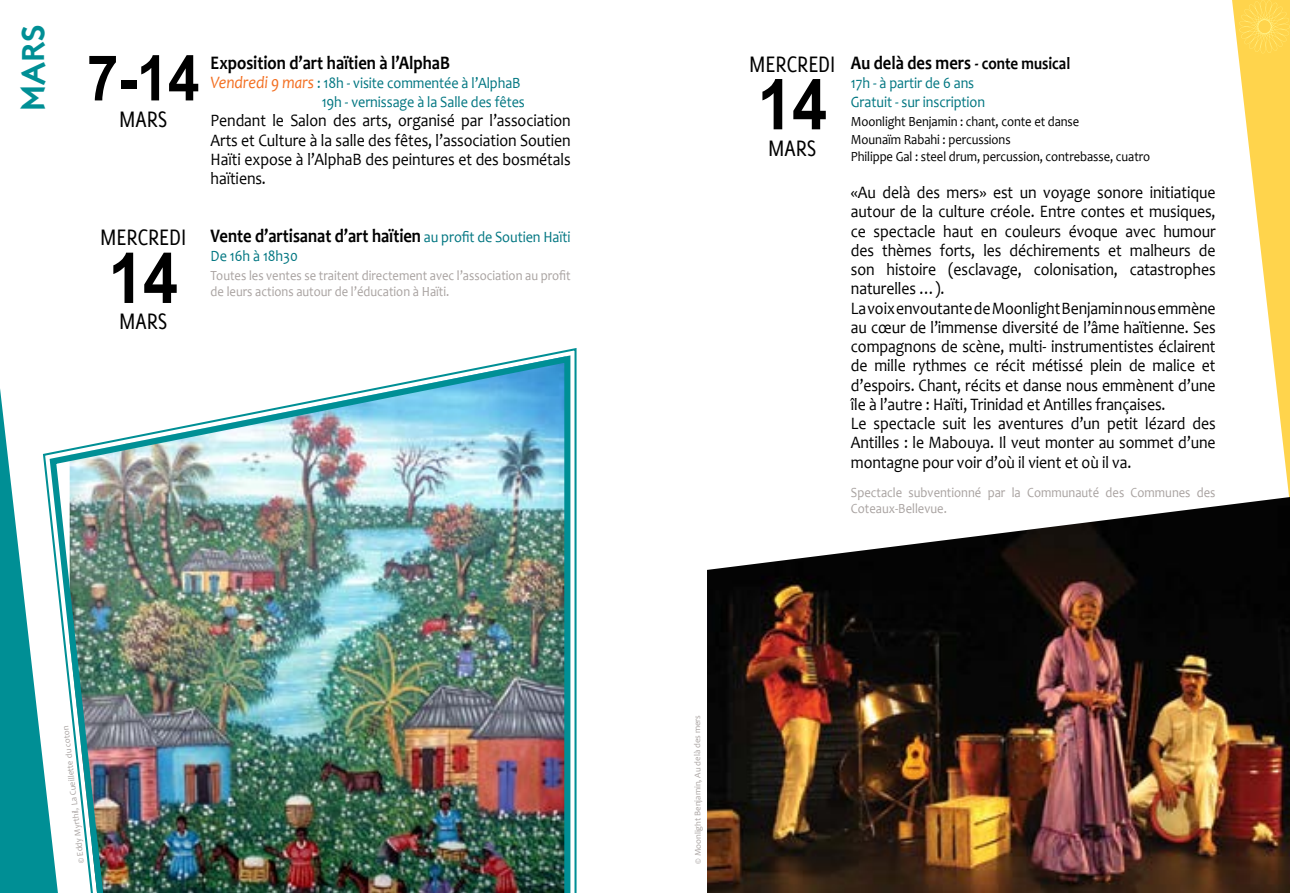
<style>
.page{position:relative;width:1290px;height:893px;background:#fff}
.page>*{position:absolute;margin:0;border:0;box-sizing:border-box;transform-origin:0 0}
.t1{font:700 70px "Arial";color:#000;scale:.9 1}
.t2{font:700 63px "Arial";color:#000;scale:.9 1}
.t3{font:31.5px "London Two";color:#008f95}
.t4{font:24.5px "Delicious";letter-spacing:-.005em;color:#000;scale:.9 1}
.t5{font:700 19.25px "Candara";color:#000;scale:.86 1}
.t6{font:17.5px/19.2px "Candara";letter-spacing:-.005em;color:#000;text-align:justify;scale:.9 1}
.t7{font:15.75px/19.2px "Candara";letter-spacing:-.005em;color:#007681;text-align:right;scale:.9 1}
.t8{font:14px/15.8px "Candara";color:#a9a3a1;scale:.9 1}
.t9{font:14px/17.5px "Candara";letter-spacing:-.005em;color:#000;scale:.9 1}
.t10{font:8.75px "Candara";letter-spacing:-.005em;color:#a9a3a1}
.s1{font-style:italic;font-size:17.5px;color:#f36f21}
.s2{font-weight:400;font-size:15.75px;color:#007681}
.s3{font-style:italic;font-size:17.5px}
.s4{font-size:17.5px}
</style>
<div class="page">
<svg style="left:0;top:389px;width:42px;height:504px"></svg>
<svg style="left:1232px;top:0;width:58px;height:497px"></svg>
<img style="left:707px;top:497px;width:583px;height:396px">
<svg style="left:42px;top:348px;width:535px;height:545px"></svg>
<img style="left:46px;top:352px;width:528px;height:541px">
<h3 class="t3" style="left:13px;top:111px;width:88px;rotate:-90deg">MARS</h3>
<h2 class="t2" style="left:87px;top:34px;width:127px">7-14</h2>
<h3 class="t4" style="left:119px;top:105px;width:55px">MARS</h3>
<p class="t5" style="left:211px;top:50px;width:280px">Exposition d’art haïtien à l’AlphaB</p>
<p class="t7" style="left:211px;top:73px;width:351px"><span class="s1">Vendredi 9 mars</span> : 18h - visite commentée à l’AlphaB<br>19h - vernissage à la Salle des fêtes</p>
<p class="t6" style="left:211px;top:111px;width:401px">Pendant le Salon des arts, organisé par l’association Arts et Culture à la salle des fêtes, l’association Soutien Haïti expose à l’AlphaB des peintures et des bosmétals haïtiens.</p>
<h3 class="t4" style="left:100px;top:223px;width:97px">MERCREDI</h3>
<h1 class="t1" style="left:108px;top:229px;width:79px">14</h1>
<h3 class="t4" style="left:119px;top:307px;width:55px">MARS</h3>
<p class="t5" style="left:211px;top:223px;width:420px">Vente d’artisanat d’art haïtien <span class="s2">au profit de Soutien Haïti</span></p>
<p class="t7" style="left:211px;top:246px;width:98px">De 16h à 18h30</p>
<p class="t8" style="left:211px;top:268px;width:401px">Toutes les ventes se traitent directement avec l’association au profit de leurs actions autour de l’éducation à Haïti.</p>
<p class="t10" style="left:75px;top:864px;width:140px;rotate:-96deg">© Eddy Myrthil, La Cueillette du coton</p>
<h3 class="t4" style="left:749px;top:50px;width:97px">MERCREDI</h3>
<h1 class="t1" style="left:757px;top:55px;width:79px">14</h1>
<h3 class="t4" style="left:768px;top:134px;width:55px">MARS</h3>
<p class="t5" style="left:851px;top:50px;width:257px">Au delà des mers <span class="s3">-</span> <span class="s4">conte musical</span></p>
<p class="t7" style="left:851px;top:73px;width:151px;text-align:left">17h - à partir de 6 ans<br>Gratuit - sur inscription</p>
<p class="t9" style="left:851px;top:113px;width:334px">Moonlight Benjamin : chant, conte et danse<br>Mounaïm Rabahi : percussions<br>Philippe Gal : steel drum, percussion, contrebasse, cuatro</p>
<p class="t6" style="left:851px;top:183px;width:407px;text-align:left">«Au delà des mers» est un voyage sonore initiatique autour de la culture créole. Entre contes et musiques, ce spectacle haut en couleurs évoque avec humour des thèmes forts, les déchirements et malheurs de son histoire (esclavage, colonisation, catastrophes naturelles …).<br>La voix envoutante de Moonlight Benjamin nous emmène au cœur de l’immense diversité de l’âme haïtienne. Ses compagnons de scène, multi- instrumentistes éclairent de mille rythmes ce récit métissé plein de malice et d’espoirs. Chant, récits et danse nous emmènent d’une île à l’autre : Haïti, Trinidad et Antilles françaises.<br>Le spectacle suit les aventures d’un petit lézard des Antilles : le Mabouya. Il veut monter au sommet d’une montagne pour voir d’où il vient et où il va.</p>
<p class="t8" style="left:851px;top:485px;width:407px">Spectacle subventionné par la Communauté des Communes des<br>Coteaux-Bellevue.</p>
<p class="t10" style="left:692px;top:864px;width:151px;rotate:-90deg">© Moonlight Benjamin, Au delà des mers</p>
</div>
